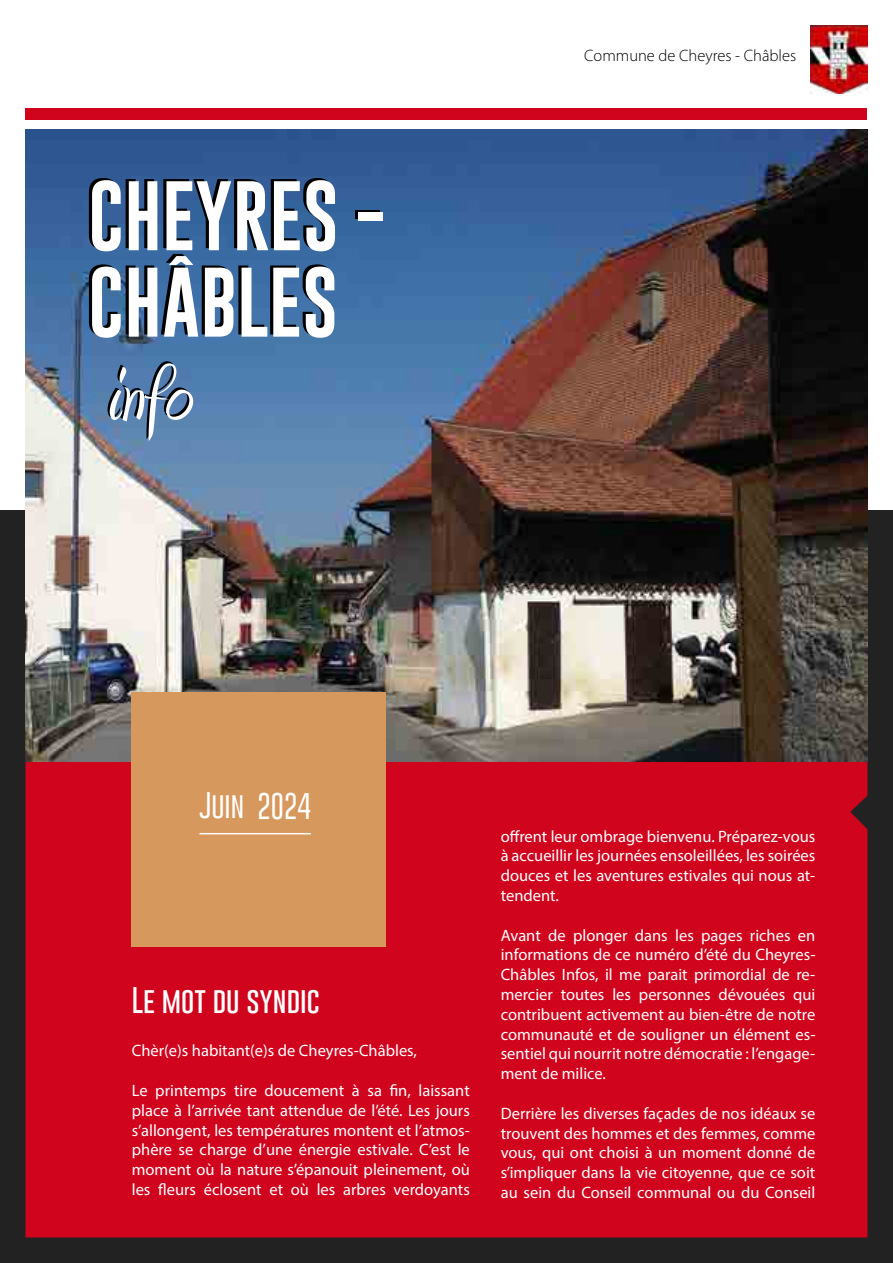
<style>
.page{position:relative;width:893px;height:1263px;background:#fff}
.page>*{position:absolute;margin:0;border:0;box-sizing:border-box;transform-origin:0 0}
.t1{font:90px "Amienne";color:#000}
.t2{font:72px/86.4px "Gobold";color:#fff}
.t3{font:100 27px "Gobold";color:#fff}
.t4{font:100 27px "Gobold";color:#fff}
.t5{font:16.5px/19.8px "Myriad Pro";color:#fff;text-align:justify}
.t6{font:300 16.5px "Myriad Pro";color:#000}
</style>
<div class="page">
<div style="left:0;top:510px;width:893px;height:753px;background:#222223"></div>
<div style="left:26px;top:761px;width:841px;height:476px;background:#d1041d"></div>
<div style="left:26px;top:108px;width:841px;height:12px;background:#d1041d"></div>
<img style="left:26px;top:130px;width:841px;height:631px">
<img style="left:811px;top:26px;width:56px;height:67px">
<div style="left:132px;top:692px;width:254px;height:254px;background:#d7985e"></div>
<hr style="left:199px;top:833px;width:112px;height:1px;background:#fff">
<h2 class="t2" style="left:88px;top:173px;width:298px">CHEYRES -<br>CHÂBLES</h2>
<h1 class="t1" style="left:105px;top:354px;width:88px">info</h1>
<p class="t6" style="left:584px;top:45px;width:213px">Commune de Cheyres - Châbles</p>
<h3 class="t4" style="left:199px;top:788px;width:113px">Juin 2024</h3>
<h3 class="t3" style="left:132px;top:983px;width:189px">Le mot du syndic</h3>
<p class="t5" style="left:132px;top:1041px;width:287px">Chèr(e)s habitant(e)s de Cheyres-Châbles,</p>
<p class="t5" style="left:132px;top:1080px;width:340px">Le printemps tire doucement à sa fin, laissant place à l’arrivée tant attendue de l’été. Les jours s’allongent, les températures montent et l’atmos&shy;phère se charge d’une énergie estivale. C’est le moment où la nature s’épanouit pleinement, où les fleurs éclosent et où les arbres verdoyants</p>
<p class="t5" style="left:501px;top:826px;width:316px">offrent leur ombrage bienvenu. Préparez-vous à accueillir les journées ensoleillées, les soirées douces et les aventures estivales qui nous at&shy;tendent.</p>
<p class="t5" style="left:501px;top:925px;width:316px">Avant de plonger dans les pages riches en informations de ce numéro d’été du Cheyres-Châbles Infos, il me parait primordial de re&shy;mercier toutes les personnes dévouées qui contribuent activement au bien-être de notre communauté et de souligner un élément es&shy;sentiel qui nourrit notre démocratie : l’engage&shy;ment de milice.</p>
<p class="t5" style="left:501px;top:1103px;width:316px">Derrière les diverses façades de nos idéaux se trouvent des hommes et des femmes, comme vous, qui ont choisi à un moment donné de s’impliquer dans la vie citoyenne, que ce soit au sein du Conseil communal ou du Conseil</p>
</div>
